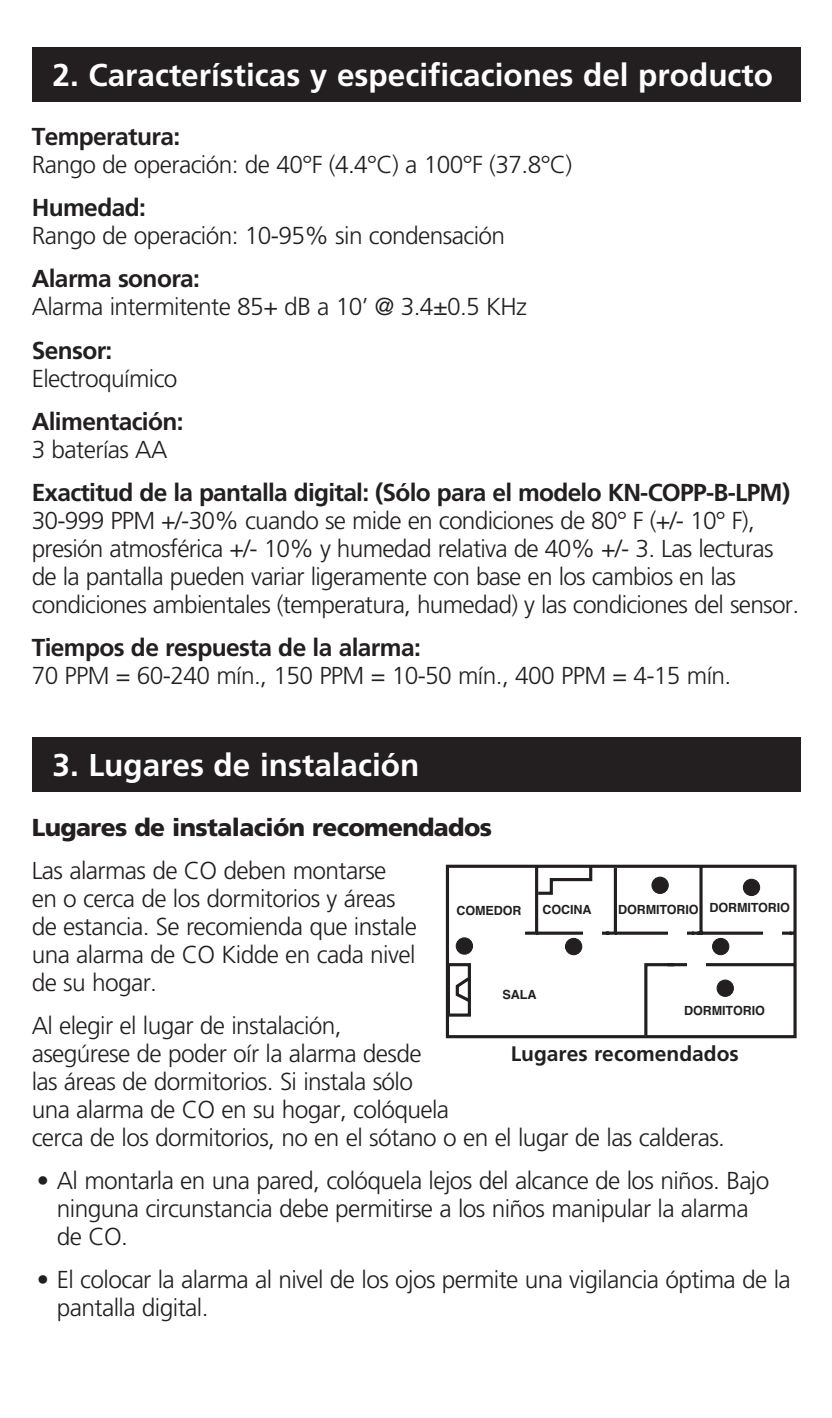
<style>
.page{position:relative;width:832px;height:1418px;background:#fff}
.page>*{position:absolute;margin:0;border:0;box-sizing:border-box;transform-origin:0 0}
.t1{font:700 31.5px "Frutiger";color:#fff}
.t2{font:300 24.5px/28px "Frutiger";letter-spacing:-.025em;color:#231f20}
.t3{font:700 24.5px "Frutiger";letter-spacing:-.025em;color:#231f20}
.t4{font:900 24.5px "Frutiger";letter-spacing:-.025em;color:#231f20}
.t5{font:700 21px "Frutiger";color:#231f20}
.t6{font:700 12.6px "Helvetica";letter-spacing:-.01em;color:#231f20}
</style>
<div class="page">
<div style="left:32px;top:737px;width:768px;height:54px;background:#231f20"></div>
<svg style="left:446px;top:864px;width:351px;height:175px"></svg>
<div style="left:583px;top:927px;width:18px;height:12px;background:#fff"></div>
<div style="left:668px;top:927px;width:18px;height:13px;background:#fff"></div>
<div style="left:763px;top:927px;width:19px;height:12px;background:#fff"></div>
<div style="left:687px;top:958px;width:18px;height:12px;background:#fff"></div>
<div style="left:456px;top:938px;width:16px;height:16px;background:#231f20;border-radius:50%"></div>
<div style="left:456px;top:937px;width:17px;height:17px;border:1px solid #231f20;border-radius:50%"></div>
<div style="left:565px;top:938px;width:17px;height:16px;background:#231f20;border-radius:50%"></div>
<div style="left:565px;top:938px;width:17px;height:17px;border:1px solid #231f20;border-radius:50%"></div>
<div style="left:712px;top:938px;width:17px;height:16px;background:#231f20;border-radius:50%"></div>
<div style="left:712px;top:938px;width:17px;height:17px;border:1px solid #231f20;border-radius:50%"></div>
<svg style="left:535px;top:864px;width:59px;height:32px"></svg>
<div style="left:652px;top:877px;width:16px;height:16px;background:#231f20;border-radius:50%"></div>
<div style="left:651px;top:876px;width:17px;height:18px;border:1px solid #231f20;border-radius:50%"></div>
<div style="left:743px;top:879px;width:16px;height:16px;background:#231f20;border-radius:50%"></div>
<div style="left:742px;top:878px;width:18px;height:18px;border:1px solid #231f20;border-radius:50%"></div>
<div style="left:717px;top:980px;width:16px;height:16px;background:#231f20;border-radius:50%"></div>
<div style="left:716px;top:979px;width:18px;height:18px;border:1px solid #231f20;border-radius:50%"></div>
<div style="left:32px;top:47px;width:768px;height:54px;background:#231f20"></div>
<p class="t1" style="left:52px;top:56px;width:722px">2. Características y especificaciones del producto</p>
<p class="t3" style="left:32px;top:122px;width:150px">Temperatura:</p>
<p class="t2" style="left:32px;top:151px;width:542px">Rango de operación: de 40°F (4.4°C) a 100°F (37.8°C)</p>
<p class="t3" style="left:32px;top:193px;width:116px">Humedad:</p>
<p class="t2" style="left:32px;top:222px;width:475px">Rango de operación: 10-95% sin condensación</p>
<p class="t3" style="left:32px;top:264px;width:170px">Alarma sonora:</p>
<p class="t2" style="left:32px;top:293px;width:497px">Alarma intermitente 85+ dB a 10’ @ 3.4±0.5 KHz</p>
<p class="t3" style="left:32px;top:336px;width:82px">Sensor:</p>
<p class="t2" style="left:32px;top:364px;width:147px">Electroquímico</p>
<p class="t3" style="left:32px;top:407px;width:153px">Alimentación:</p>
<p class="t2" style="left:32px;top:435px;width:137px">3 baterías AA</p>
<p class="t3" style="left:32px;top:478px;width:760px">Exactitud de la pantalla digital: (Sólo para el modelo KN-COPP-B-LPM)</p>
<p class="t2" style="left:32px;top:506px;width:769px">30-999 PPM +/-30% cuando se mide en condiciones de 80° F (+/- 10° F), presión atmosférica +/- 10% y humedad relativa de 40% +/- 3. Las lecturas de la pantalla pueden variar ligeramente con base en los cambios en las condiciones ambientales (temperatura, humedad) y las condiciones del sensor.</p>
<p class="t3" style="left:32px;top:633px;width:390px">Tiempos de respuesta de la alarma:</p>
<p class="t2" style="left:32px;top:661px;width:701px">70 PPM = 60-240 mín., 150 PPM = 10-50 mín., 400 PPM = 4-15 mín.</p>
<p class="t1" style="left:52px;top:746px;width:368px">3. Lugares de instalación</p>
<p class="t4" style="left:32px;top:812px;width:462px">Lugares de instalación recomendados</p>
<p class="t2" style="left:32px;top:856px;width:387px">Las alarmas de CO deben montarse en o cerca de los dormitorios y áreas de estancia. Se recomienda que instale una alarma de CO Kidde en cada nivel de su hogar.</p>
<p class="t2" style="left:32px;top:1011px;width:695px">Al elegir el lugar de instalación,<br>asegúrese de poder oír la alarma desde<br>las áreas de dormitorios. Si instala sólo<br>una alarma de CO en su hogar, colóquela<br>cerca de los dormitorios, no en el sótano o en el lugar de las calderas.</p>
<p class="t2" style="left:57px;top:1166px;width:714px;text-indent:-20px">• Al montarla en una pared, colóquela lejos del alcance de los niños. Bajo ninguna circunstancia debe permitirse a los niños manipular la alarma de CO.</p>
<p class="t2" style="left:57px;top:1265px;width:735px;text-indent:-20px">• El colocar la alarma al nivel de los ojos permite una vigilancia óptima de la pantalla digital.</p>
<p class="t6" style="left:456px;top:900px;width:67px">COMEDOR</p>
<p class="t6" style="left:542px;top:899px;width:51px">COCINA</p>
<p class="t6" style="left:618px;top:898px;width:173px">DORMITORIO DORMITORIO</p>
<p class="t6" style="left:502px;top:984px;width:35px">SALA</p>
<p class="t6" style="left:684px;top:1000px;width:82px">DORMITORIO</p>
<p class="t5" style="left:510px;top:1041px;width:230px">Lugares recomendados</p>
</div>
